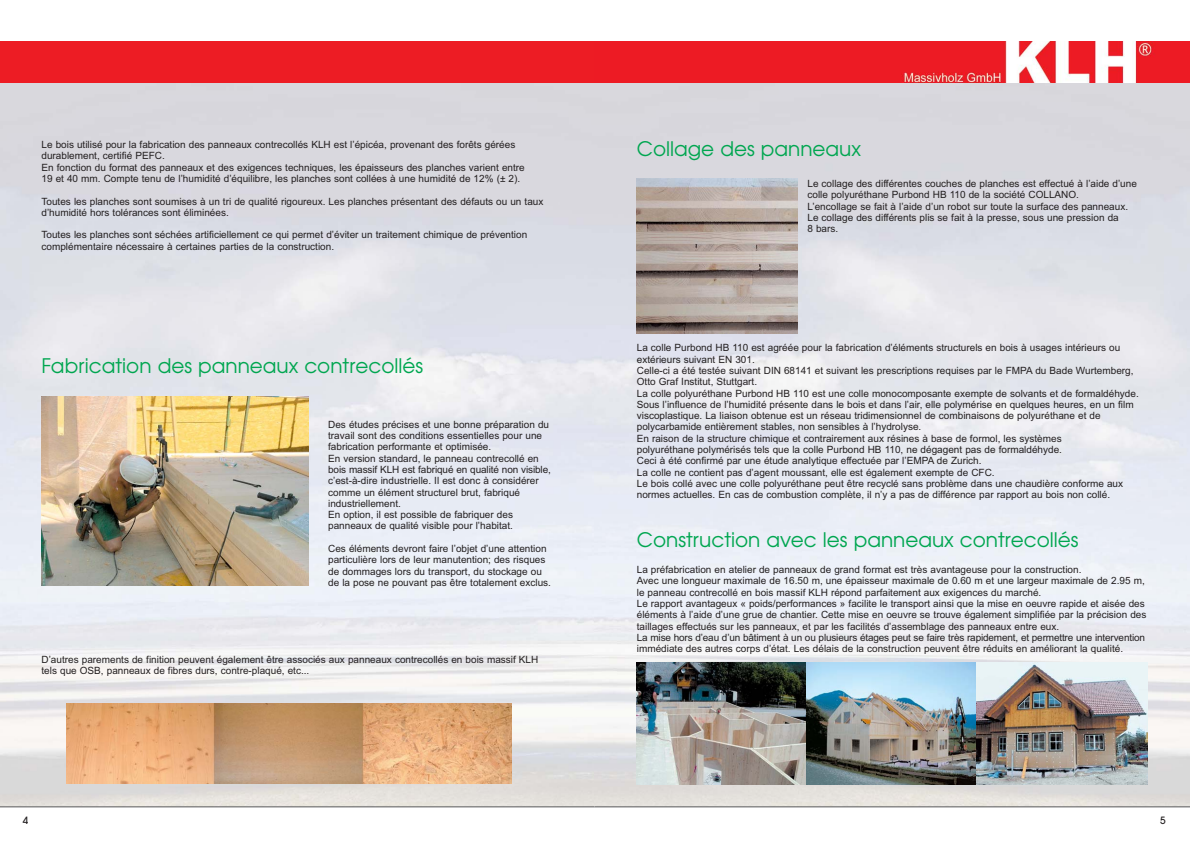
<style>
.page{position:relative;width:1190px;height:841px;background:#fff}
.page>*{position:absolute;margin:0;border:0;box-sizing:border-box;transform-origin:0 0}
.t1{font:20px "Avant Garde";color:#00a650}
.t2{font:10px/11.3px "Arial MS";color:#231f20}
.t3{font:500 10px "Avant Garde";color:#231f20}
</style>
<div class="page">
<img style="left:0;top:83px;width:1190px;height:723px">
<div style="left:0;top:42px;width:594px;height:41px;background:#ed1c24"></div>
<hr style="left:0;top:806px;width:594px;height:1px;background:#58595b">
<img style="left:67px;top:703px;width:444px;height:80px">
<img style="left:594px;top:42px;width:596px;height:41px">
<hr style="left:594px;top:806px;width:596px;height:1px;background:#58595b">
<img style="left:637px;top:662px;width:510px;height:122px">
<img style="left:42px;top:397px;width:266px;height:188px">
<img style="left:637px;top:178px;width:160px;height:155px">
<p class="t2" style="left:42px;top:140px;width:485px">Le bois utilisé pour la fabrication des panneaux contrecollés KLH est l’épicéa, provenant des forêts gérées durablement, certifié PEFC.<br>En fonction du format des panneaux et des exigences techniques, les épaisseurs des planches varient entre 19 et 40 mm. Compte tenu de l’humidité d’équilibre, les planches sont collées à une humidité de 12% (± 2).</p>
<p class="t2" style="left:42px;top:196px;width:503px">Toutes les planches sont soumises à un tri de qualité rigoureux. Les planches présentant des défauts ou un taux d’humidité hors tolérances sont éliminées.</p>
<p class="t2" style="left:42px;top:230px;width:487px">Toutes les planches sont séchées artificiellement ce qui permet d’éviter un traitement chimique de prévention complémentaire nécessaire à certaines parties de la construction.</p>
<h1 class="t1" style="left:42px;top:358px;width:383px">Fabrication des panneaux contrecollés</h1>
<p class="t2" style="left:328px;top:420px;width:224px">Des études précises et une bonne préparation du travail sont des conditions essentielles pour une fabrication performante et optimisée.<br>En version standard, le panneau contrecollé en bois massif KLH est fabriqué en qualité non visible, c’est-à-dire industrielle. Il est donc à considérer comme un élément structurel brut, fabriqué industriellement.<br>En option, il est possible de fabriquer des panneaux de qualité visible pour l’habitat.</p>
<p class="t2" style="left:328px;top:544px;width:224px">Ces éléments devront faire l’objet d’une attention particulière lors de leur manutention; des risques de dommages lors du transport, du stockage ou de la pose ne pouvant pas être totalement exclus.</p>
<p class="t2" style="left:42px;top:655px;width:498px">D’autres parements de finition peuvent également être associés aux panneaux contrecollés en bois massif KLH tels que OSB, panneaux de fibres durs, contre-plaqué, etc...</p>
<h1 class="t1" style="left:637px;top:141px;width:226px">Collage des panneaux</h1>
<p class="t2" style="left:807px;top:179px;width:331px">Le collage des différentes couches de planches est effectué à l’aide d’une colle polyuréthane Purbond HB 110 de la société COLLANO.<br>L’encollage se fait à l’aide d’un robot sur toute la surface des panneaux.<br>Le collage des différents plis se fait à la presse, sous une pression da<br>8 bars.</p>
<p class="t2" style="left:637px;top:343px;width:504px">La colle Purbond HB 110 est agréée pour la fabrication d’éléments structurels en bois à usages intérieurs ou extérieurs suivant EN 301.<br>Celle-ci a été testée suivant DIN 68141 et suivant les prescriptions requises par le FMPA du Bade Wurtemberg, Otto Graf Institut, Stuttgart.<br>La colle polyuréthane Purbond HB 110 est une colle monocomposante exempte de solvants et de formaldéhyde.<br>Sous l’influence de l’humidité présente dans le bois et dans l’air, elle polymérise en quelques heures, en un film viscoplastique. La liaison obtenue est un réseau tridimensionnel de combinaisons de polyuréthane et de polycarbamide entièrement stables, non sensibles à l’hydrolyse.<br>En raison de la structure chimique et contrairement aux résines à base de formol, les systèmes<br>polyuréthane polymérisés tels que la colle Purbond HB 110, ne dégagent pas de formaldéhyde.<br>Ceci à été confirmé par une étude analytique effectuée par l’EMPA de Zurich.<br>La colle ne contient pas d’agent moussant, elle est également exempte de CFC.<br>Le bois collé avec une colle polyuréthane peut être recyclé sans problème dans une chaudière conforme aux normes actuelles. En cas de combustion complète, il n’y a pas de différence par rapport au bois non collé.</p>
<h1 class="t1" style="left:637px;top:532px;width:443px">Construction avec les panneaux contrecollés</h1>
<p class="t2" style="left:637px;top:565px;width:511px">La préfabrication en atelier de panneaux de grand format est très avantageuse pour la construction.<br>Avec une longueur maximale de 16.50 m, une épaisseur maximale de 0.60 m et une largeur maximale de 2.95 m, le panneau contrecollé en bois massif KLH répond parfaitement aux exigences du marché.<br>Le rapport avantageux « poids/performances » facilite le transport ainsi que la mise en oeuvre rapide et aisée des éléments à l’aide d’une grue de chantier. Cette mise en oeuvre se trouve également simplifiée par la précision des taillages effectués sur les panneaux, et par les facilités d’assemblage des panneaux entre eux.<br>La mise hors d’eau d’un bâtiment à un ou plusieurs étages peut se faire très rapidement, et permettre une intervention immédiate des autres corps d’état. Les délais de la construction peuvent être réduits en améliorant la qualité.</p>
<p class="t3" style="left:23px;top:816px;width:7px">4</p>
<p class="t3" style="left:1160px;top:816px;width:7px">5</p>
</div>
